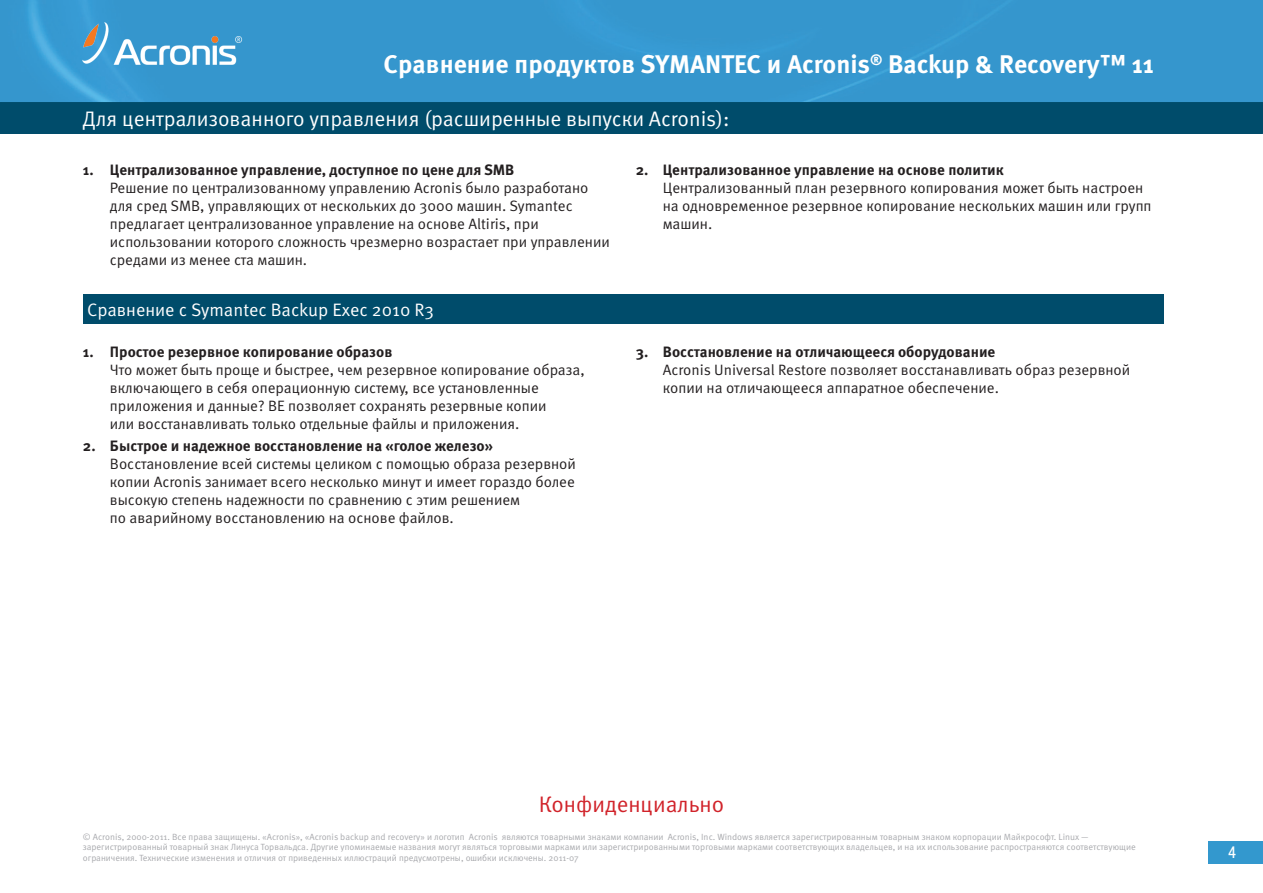
<style>
.page{position:relative;width:1263px;height:893px;background:#fff}
.page>*{position:absolute;margin:0;border:0;box-sizing:border-box;transform-origin:0 0}
.t1{font:700 25.5px "Meta Pro";color:#fff}
.t2{font:22.5px "Meta Pro";color:#d1232a}
.t3{font:21px "Meta Pro";color:#fff}
.t4{font:18px "Meta Pro";color:#fff}
.t5{font:16.5px "Pragmatica Cond C";color:#fff}
.t6{font:15px/18px "Meta Pro";color:#231f20}
.t7{font:700 15px "Meta Pro";color:#231f20}
.t8{font:9px/10.8px "Meta Pro";color:#a8a9ad}
</style>
<div class="page">
<div style="left:0;top:0;width:1263px;height:102px;background:#3596cd"></div>
<div style="left:1px;top:103px;width:1261px;height:30px;background:#004c6b"></div>
<div style="left:0;top:102px;width:1263px;height:32px;border:2px solid #004c6b"></div>
<img style="left:81px;top:22px;width:162px;height:44px">
<div style="left:1209px;top:841px;width:54px;height:23px;background:#3398ce"></div>
<div style="left:83px;top:294px;width:1080px;height:30px;background:#004c6b"></div>
<h1 class="t1" style="left:384px;top:48px;width:772px">Сравнение продуктов SYMANTEC и Acronis<sup>®</sup> Backup &amp; Recovery™ 11</h1>
<h3 class="t3" style="left:83px;top:105px;width:648px">Для централизованного управления (расширенные выпуски Acronis):</h3>
<p class="t7" style="left:83px;top:160px;width:433px">1. Централизованное управление, доступное по цене для SMB</p>
<p class="t6" style="left:110px;top:179px;width:501px">Решение по централизованному управлению Acronis было разработано для сред SMB, управляющих от нескольких до 3000 машин. Symantec предлагает централизованное управление на основе Altiris, при использовании которого сложность чрезмерно возрастает при управлении средами из менее ста машин.</p>
<p class="t7" style="left:636px;top:160px;width:370px">2. Централизованное управление на основе политик</p>
<p class="t6" style="left:663px;top:179px;width:490px">Централизованный план резервного копирования может быть настроен на одновременное резервное копирование нескольких машин или групп машин.</p>
<p class="t4" style="left:87px;top:298px;width:348px">Сравнение с Symantec Backup Exec 2010 R3</p>
<p class="t7" style="left:83px;top:342px;width:311px">1. Простое резервное копирование образов</p>
<p class="t6" style="left:110px;top:361px;width:476px">Что может быть проще и быстрее, чем резервное копирование образа, включающего в себя операционную систему, все установленные приложения и данные? BE позволяет сохранять резервные копии<br>или восстанавливать только отдельные файлы и приложения.</p>
<p class="t7" style="left:83px;top:436px;width:412px">2. Быстрое и надежное восстановление на «голое железо»</p>
<p class="t6" style="left:110px;top:455px;width:467px">Восстановление всей системы целиком с помощью образа резервной копии Acronis занимает всего несколько минут и имеет гораздо более высокую степень надежности по сравнению с этим решением<br>по аварийному восстановлению на основе файлов.</p>
<p class="t7" style="left:636px;top:342px;width:361px">3. Восстановление на отличающееся оборудование</p>
<p class="t6" style="left:663px;top:361px;width:469px">Acronis Universal Restore позволяет восстанавливать образ резервной копии на отличающееся аппаратное обеспечение.</p>
<h2 class="t2" style="left:539px;top:790px;width:187px">Конфиденциально</h2>
<p class="t8" style="left:83px;top:831px;width:1054px">© Acronis, 2000-2011. Все права защищены. «Acronis», «Acronis backup and recovery» и логотип Acronis являются товарными знаками компании Acronis, Inc. Windows является зарегистрированным товарным знаком корпорации Майкрософт. Linux — зарегистрированный товарный знак Линуса Торвальдса. Другие упоминаемые названия могут являться торговыми марками или зарегистрированными торговыми марками соответствующих владельцев, и на их использование распространяются соответствующие ограничения. Технические изменения и отличия от приведенных иллюстраций предусмотрены, ошибки исключены. 2011-07</p>
<p class="t5" style="left:1228px;top:843px;width:10px">4</p>
</div>
